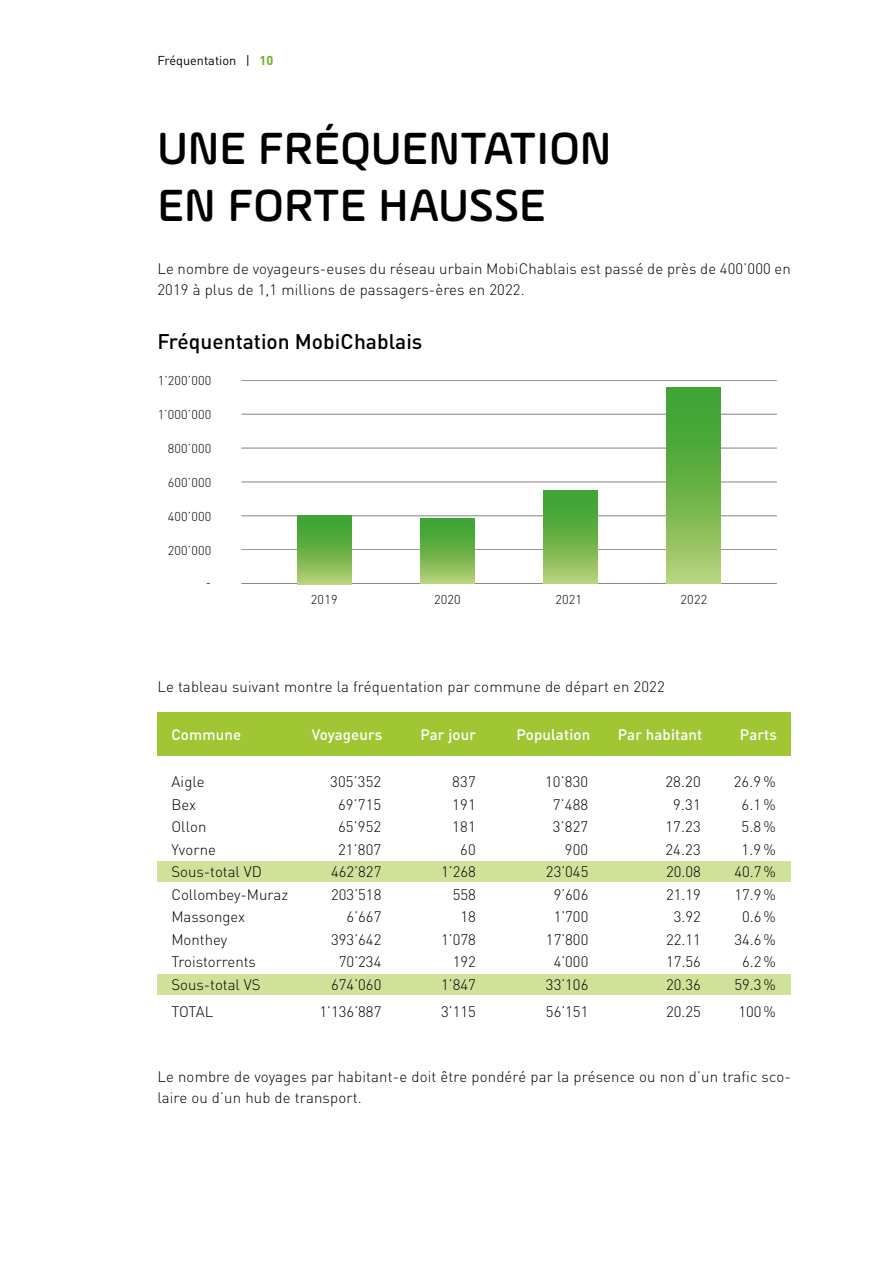
<style>
.page{position:relative;width:893px;height:1263px;background:#fff}
.page>*{position:absolute;margin:0;border:0;box-sizing:border-box;transform-origin:0 0}
.t1{font:500 48px/57px "Ample Soft";color:#000}
.t2{font:500 21px "DIN Pro";color:#000}
.t3{font:300 15px/21px "DIN Pro";letter-spacing:.01em;color:#000}
.t4{font:500 15px "DIN Pro";letter-spacing:.01em;color:#fff}
.t5{font:300 12.75px "DIN Pro";letter-spacing:.01em;color:#000}
.t6{font:12.75px "DINOT";color:#000}
.s1{font-family:"DIN Pro";font-weight:700;color:#69b42e}
</style>
<div class="page">
<div style="left:157px;top:974px;width:634px;height:20px;background:#d0e299"></div>
<div style="left:157px;top:861px;width:634px;height:21px;background:#d0e299"></div>
<hr style="left:241px;top:380px;width:536px;height:1px;background:#000">
<hr style="left:241px;top:414px;width:536px;height:1px;background:#000">
<hr style="left:241px;top:448px;width:536px;height:1px;background:#000">
<hr style="left:241px;top:482px;width:536px;height:1px;background:#000">
<hr style="left:241px;top:516px;width:536px;height:1px;background:#000">
<hr style="left:241px;top:549px;width:536px;height:1px;background:#000">
<hr style="left:241px;top:583px;width:536px;height:1px;background:#000">
<div style="left:157px;top:712px;width:634px;height:44px;background:#a1c634"></div>
<svg style="left:298px;top:516px;width:53px;height:68px"></svg>
<svg style="left:421px;top:518px;width:53px;height:65px"></svg>
<svg style="left:543px;top:491px;width:54px;height:93px"></svg>
<svg style="left:666px;top:387px;width:54px;height:197px"></svg>
<p class="t6" style="left:157px;top:52px;width:118px">Fréquentation | <span class="s1">10</span></p>
<h1 class="t1" style="left:157px;top:119px;width:456px">UNE FRÉQUENTATION<br>EN FORTE HAUSSE</h1>
<p class="t3" style="left:157px;top:257px;width:635px">Le nombre de voyageurs-euses du réseau urbain MobiChablais est passé de près de 400’000 en<br>2019 à plus de 1,1 millions de passagers-ères en 2022.</p>
<h2 class="t2" style="left:157px;top:325px;width:266px">Fréquentation MobiChablais</h2>
<p class="t5" style="left:158px;top:370px;width:55px">1’200’000</p>
<p class="t5" style="left:158px;top:404px;width:55px">1’000’000</p>
<p class="t5" style="left:168px;top:438px;width:45px">800’000</p>
<p class="t5" style="left:168px;top:472px;width:45px">600’000</p>
<p class="t5" style="left:168px;top:506px;width:45px">400’000</p>
<p class="t5" style="left:168px;top:540px;width:45px">200’000</p>
<p class="t5" style="left:206px;top:572px;width:7px">-</p>
<p class="t5" style="left:311px;top:589px;width:28px">2019</p>
<p class="t5" style="left:434px;top:589px;width:28px">2020</p>
<p class="t5" style="left:555px;top:589px;width:28px">2021</p>
<p class="t5" style="left:681px;top:589px;width:28px">2022</p>
<p class="t3" style="left:157px;top:675px;width:509px">Le tableau suivant montre la fréquentation par commune de départ en 2022</p>
<p class="t4" style="left:171px;top:722px;width:71px">Commune</p>
<p class="t4" style="left:312px;top:722px;width:72px">Voyageurs</p>
<p class="t4" style="left:420px;top:722px;width:57px">Par jour</p>
<p class="t4" style="left:516px;top:722px;width:75px">Population</p>
<p class="t4" style="left:618px;top:722px;width:86px">Par habitant</p>
<p class="t4" style="left:740px;top:722px;width:38px">Parts</p>
<p class="t3" style="left:171px;top:770px;width:35px">Aigle</p>
<p class="t3" style="left:330px;top:770px;width:53px">305’352</p>
<p class="t3" style="left:452px;top:770px;width:25px">837</p>
<p class="t3" style="left:545px;top:770px;width:45px">10’830</p>
<p class="t3" style="left:665px;top:770px;width:37px">28.20</p>
<p class="t3" style="left:734px;top:770px;width:44px">26.9 %</p>
<p class="t3" style="left:171px;top:792px;width:26px">Bex</p>
<p class="t3" style="left:338px;top:792px;width:45px">69’715</p>
<p class="t3" style="left:452px;top:792px;width:25px">191</p>
<p class="t3" style="left:553px;top:792px;width:37px">7’488</p>
<p class="t3" style="left:673px;top:792px;width:29px">9.31</p>
<p class="t3" style="left:742px;top:792px;width:36px">6.1 %</p>
<p class="t3" style="left:171px;top:815px;width:37px">Ollon</p>
<p class="t3" style="left:338px;top:815px;width:45px">65’952</p>
<p class="t3" style="left:452px;top:815px;width:25px">181</p>
<p class="t3" style="left:553px;top:815px;width:37px">3’827</p>
<p class="t3" style="left:665px;top:815px;width:37px">17.23</p>
<p class="t3" style="left:742px;top:815px;width:36px">5.8 %</p>
<p class="t3" style="left:171px;top:837px;width:46px">Yvorne</p>
<p class="t3" style="left:338px;top:837px;width:45px">21’807</p>
<p class="t3" style="left:460px;top:837px;width:17px">60</p>
<p class="t3" style="left:565px;top:837px;width:25px">900</p>
<p class="t3" style="left:665px;top:837px;width:37px">24.23</p>
<p class="t3" style="left:742px;top:837px;width:36px">1.9 %</p>
<p class="t3" style="left:171px;top:860px;width:92px">Sous-total VD</p>
<p class="t3" style="left:331px;top:860px;width:52px">462’827</p>
<p class="t3" style="left:441px;top:860px;width:36px">1’268</p>
<p class="t3" style="left:546px;top:860px;width:44px">23’045</p>
<p class="t3" style="left:666px;top:860px;width:36px">20.08</p>
<p class="t3" style="left:734px;top:860px;width:43px">40.7%</p>
<p class="t3" style="left:171px;top:882px;width:118px">Collombey-Muraz</p>
<p class="t3" style="left:331px;top:882px;width:52px">203’518</p>
<p class="t3" style="left:453px;top:882px;width:25px">558</p>
<p class="t3" style="left:554px;top:882px;width:36px">9’606</p>
<p class="t3" style="left:666px;top:882px;width:36px">21.19</p>
<p class="t3" style="left:734px;top:882px;width:43px">17.9%</p>
<p class="t3" style="left:171px;top:905px;width:75px">Massongex</p>
<p class="t3" style="left:347px;top:905px;width:36px">6’667</p>
<p class="t3" style="left:460px;top:905px;width:17px">18</p>
<p class="t3" style="left:554px;top:905px;width:36px">1’700</p>
<p class="t3" style="left:674px;top:905px;width:29px">3.92</p>
<p class="t3" style="left:742px;top:905px;width:35px">0.6%</p>
<p class="t3" style="left:171px;top:927px;width:58px">Monthey</p>
<p class="t3" style="left:331px;top:927px;width:52px">393’642</p>
<p class="t3" style="left:441px;top:927px;width:36px">1’078</p>
<p class="t3" style="left:546px;top:927px;width:44px">17’800</p>
<p class="t3" style="left:666px;top:927px;width:36px">22.11</p>
<p class="t3" style="left:734px;top:927px;width:43px">34.6%</p>
<p class="t3" style="left:171px;top:950px;width:86px">Troistorrents</p>
<p class="t3" style="left:339px;top:950px;width:44px">70’234</p>
<p class="t3" style="left:453px;top:950px;width:25px">192</p>
<p class="t3" style="left:554px;top:950px;width:36px">4’000</p>
<p class="t3" style="left:666px;top:950px;width:36px">17.56</p>
<p class="t3" style="left:742px;top:950px;width:35px">6.2%</p>
<p class="t3" style="left:171px;top:972px;width:91px">Sous-total VS</p>
<p class="t3" style="left:331px;top:972px;width:52px">674’060</p>
<p class="t3" style="left:441px;top:972px;width:36px">1’847</p>
<p class="t3" style="left:546px;top:972px;width:44px">33’106</p>
<p class="t3" style="left:666px;top:972px;width:36px">20.36</p>
<p class="t3" style="left:734px;top:972px;width:43px">59.3%</p>
<p class="t3" style="left:171px;top:999px;width:44px">TOTAL</p>
<p class="t3" style="left:320px;top:999px;width:63px">1’136’887</p>
<p class="t3" style="left:441px;top:999px;width:36px">3’115</p>
<p class="t3" style="left:546px;top:999px;width:44px">56’151</p>
<p class="t3" style="left:666px;top:999px;width:36px">20.25</p>
<p class="t3" style="left:738px;top:999px;width:39px">100%</p>
<p class="t3" style="left:157px;top:1065px;width:635px">Le nombre de voyages par habitant-e doit être pondéré par la présence ou non d’un trafic sco&shy;laire ou d’un hub de transport.</p>
</div>
